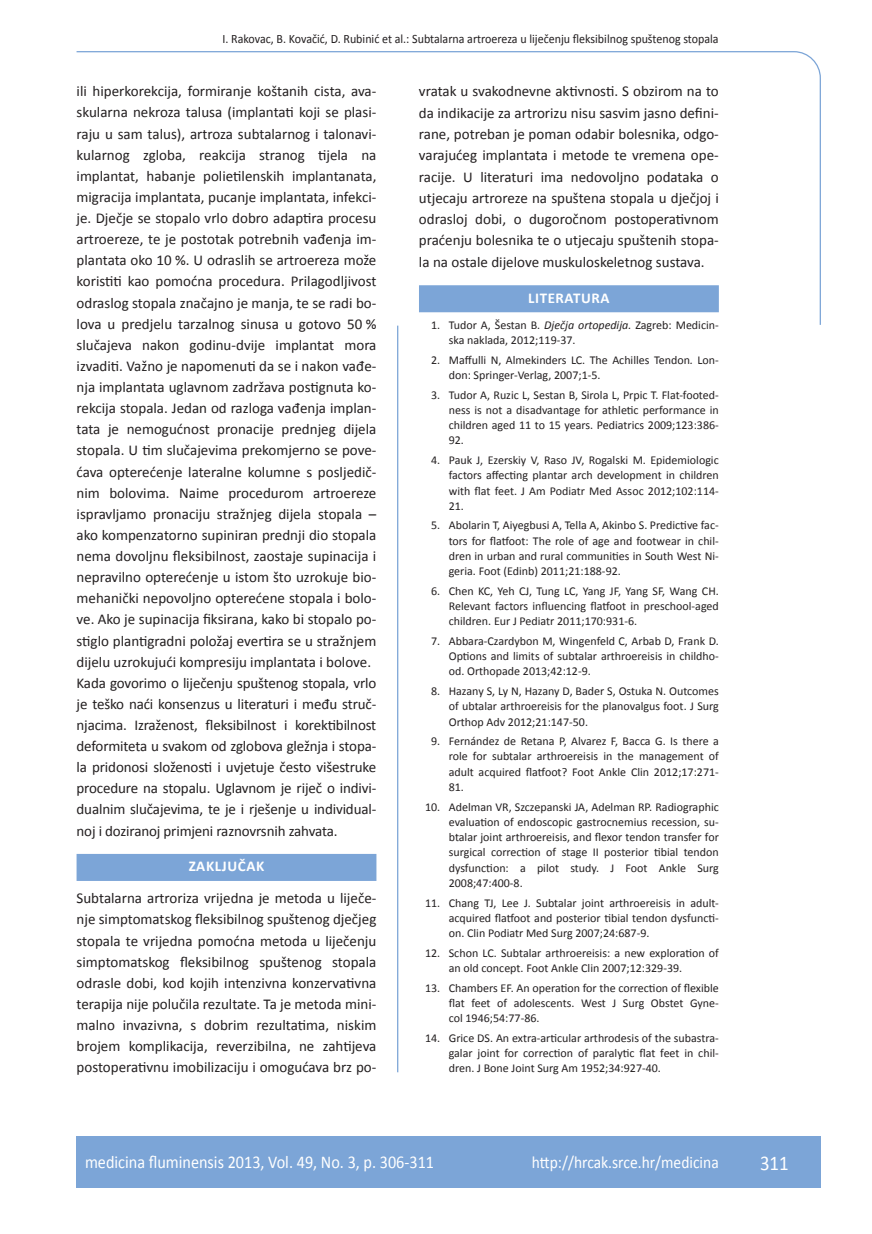
<style>
.page{position:relative;width:872px;height:1234px;background:#fff}
.page>*{position:absolute;margin:0;border:0;box-sizing:border-box;transform-origin:0 0}
.t1{font:21px "Calibri";color:#fff;scale:.9 1}
.t2{font:18px "Calibri";color:#fff;scale:.9 1}
.t3{font:17.25px "Calibri";color:#fff;scale:.9 1}
.t4{font:15px/21.1px "Calibri";color:#231f20;text-align:justify}
.t5{font:700 15px "Calibri";letter-spacing:.04em;color:#fff}
.t6{font:12.75px "Calibri";color:#231f20;scale:.94 1}
.t7{font:12px/15.3px "Calibri";color:#231f20;text-align:justify}
.s1{font-style:italic}
</style>
<div class="page">
<svg style="left:76px;top:51px;width:745px;height:275px"></svg>
<hr style="left:397px;top:325px;width:1px;height:746px;background:#7ca5d7">
<div style="left:77px;top:1135px;width:744px;height:51px;background:#7ca5d7"></div>
<div style="left:77px;top:853px;width:299px;height:27px;background:#7ca5d7"></div>
<div style="left:419px;top:285px;width:300px;height:27px;background:#7ca5d7"></div>
<p class="t6" style="left:222px;top:30px;width:529px">I. Rakovac, B. Kovačić, D. Rubinić et al.: Subtalarna artroereza u liječenju fleksibilnog spuštenog stopala</p>
<p class="t4" style="left:77px;top:80px;width:301px;text-align:left">ili hiperkorekcija, formiranje koštanih cista, ava&shy;skularna nekroza talusa (implantati koji se plasi&shy;raju u sam talus), artroza subtalarnog i talonavi&shy;kularnog zgloba, reakcija stranog tijela na implantat, habanje polietilenskih implantanata, migracija implantata, pucanje implantata, infekci&shy;je. Dječje se stopalo vrlo dobro adaptira procesu artroereze, te je postotak potrebnih vađenja im&shy;plantata oko 10 %. U odraslih se artroereza može koristiti kao pomoćna procedura. Prilagodljivost odraslog stopala značajno je manja, te se radi bo&shy;lova u predjelu tarzalnog sinusa u gotovo 50 % slučajeva nakon godinu-dvije implantat mora izvaditi. Važno je napomenuti da se i nakon vađe&shy;nja implantata uglavnom zadržava postignuta ko&shy;rekcija stopala. Jedan od razloga vađenja implan&shy;tata je nemogućnost pronacije prednjeg dijela stopala. U tim slučajevima prekomjerno se pove&shy;ćava opterećenje lateralne kolumne s posljedič&shy;nim bolovima. Naime procedurom artroereze ispravljamo pronaciju stražnjeg dijela stopala – ako kompenzatorno supiniran prednji dio stopala nema dovoljnu fleksibilnost, zaostaje supinacija i nepravilno opterećenje u istom što uzrokuje bio&shy;mehanički nepovoljno opterećene stopala i bolo&shy;ve. Ako je supinacija fiksirana, kako bi stopalo po&shy;stiglo plantigradni položaj evertira se u stražnjem dijelu uzrokujući kompresiju implantata i bolove.<br>Kada govorimo o liječenju spuštenog stopala, vrlo je teško naći konsenzus u literaturi i među struč&shy;njacima. Izraženost, fleksibilnost i korektibilnost deformiteta u svakom od zglobova gležnja i stopa&shy;la pridonosi složenosti i uvjetuje često višestruke procedure na stopalu. Uglavnom je riječ o indivi&shy;dualnim slučajevima, te je i rješenje u individual&shy;noj i doziranoj primjeni raznovrsnih zahvata.</p>
<p class="t5" style="left:189px;top:856px;width:77px">ZAKLJUČAK</p>
<p class="t4" style="left:77px;top:886px;width:301px">Subtalarna artroriza vrijedna je metoda u liječe&shy;nje simptomatskog fleksibilnog spuštenog dječjeg stopala te vrijedna pomoćna metoda u liječenju simptomatskog fleksibilnog spuštenog stopala odrasle dobi, kod kojih intenzivna konzervativna terapija nije polučila rezultate. Ta je metoda mini&shy;malno invazivna, s dobrim rezultatima, niskim brojem komplikacija, reverzibilna, ne zahtijeva postoperativnu imobilizaciju i omogućava brz po-</p>
<p class="t4" style="left:419px;top:80px;width:301px">vratak u svakodnevne aktivnosti. S obzirom na to da indikacije za artrorizu nisu sasvim jasno defini&shy;rane, potreban je poman odabir bolesnika, odgo&shy;varajućeg implantata i metode te vremena ope&shy;racije. U literaturi ima nedovoljno podataka o utjecaju artroreze na spuštena stopala u dječjoj i odrasloj dobi, o dugoročnom postoperativnom praćenju bolesnika te o utjecaju spuštenih stopa&shy;la na ostale dijelove muskuloskeletnog sustava.</p>
<p class="t5" style="left:528px;top:288px;width:83px">LITERATURA</p>
<p class="t7" style="left:449px;top:316px;width:271px;text-indent:-18px">1. Tudor A, Šestan B. <span class="s1">Dječja ortopedija.</span> Zagreb: Medicin&shy;ska naklada, 2012;119-37.</p>
<p class="t7" style="left:449px;top:351px;width:271px;text-indent:-18px">2. Maffulli N, Almekinders LC. The Achilles Tendon<span class="s1">.</span> Lon&shy;don: Springer-Verlag, 2007;1-5.</p>
<p class="t7" style="left:449px;top:386px;width:272px;text-indent:-18px">3. Tudor A, Ruzic L, Sestan B, Sirola L, Prpic T. Flat-footed&shy;ness is not a disadvantage for athletic performance in children aged 11 to 15 years. Pediatrics 2009;123:386- 92.</p>
<p class="t7" style="left:449px;top:451px;width:272px;text-indent:-18px">4. Pauk J, Ezerskiy V, Raso JV, Rogalski M. Epidemiologic factors affecting plantar arch development in children with flat feet. J Am Podiatr Med Assoc 2012;102:114- 21.</p>
<p class="t7" style="left:449px;top:517px;width:271px;text-indent:-18px">5. Abolarin T, Aiyegbusi A, Tella A, Akinbo S. Predictive fac&shy;tors for flatfoot: The role of age and footwear in chil&shy;dren in urban and rural communities in South West Ni&shy;geria. Foot (Edinb) 2011;21:188-92.</p>
<p class="t7" style="left:449px;top:582px;width:272px;text-indent:-18px">6. Chen KC, Yeh CJ, Tung LC, Yang JF, Yang SF, Wang CH.<br>Relevant factors influencing flatfoot in preschool-aged children. Eur J Pediatr 2011;170:931-6.</p>
<p class="t7" style="left:449px;top:632px;width:271px;text-indent:-18px">7. Abbara-Czardybon M, Wingenfeld C, Arbab D, Frank D.<br>Options and limits of subtalar arthroereisis in childho&shy;od. Orthopade 2013;42:12-9.</p>
<p class="t7" style="left:449px;top:682px;width:271px;text-indent:-18px">8. Hazany S, Ly N, Hazany D, Bader S, Ostuka N. Outcomes of ubtalar arthroereisis for the planovalgus foot. J Surg Orthop Adv 2012;21:147-50.</p>
<p class="t7" style="left:449px;top:732px;width:272px;text-indent:-18px">9. Fernández de Retana P, Alvarez F, Bacca G. Is there a role for subtalar arthroereisis in the management of adult acquired flatfoot? Foot Ankle Clin 2012;17:271- 81.</p>
<p class="t7" style="left:449px;top:798px;width:272px;text-indent:-24px">10. Adelman VR, Szczepanski JA, Adelman RP. Radiographic evaluation of endoscopic gastrocnemius recession, su&shy;btalar joint arthroereisis, and flexor tendon transfer for surgical correction of stage II posterior tibial tendon dysfunction: a pilot study. J Foot Ankle Surg 2008;47:400-8.</p>
<p class="t7" style="left:449px;top:894px;width:271px;text-indent:-24px">11. Chang TJ, Lee J. Subtalar joint arthroereisis in adult&shy;acquired flatfoot and posterior tibial tendon dysfuncti&shy;on. Clin Podiatr Med Surg 2007;24:687-9.</p>
<p class="t7" style="left:449px;top:944px;width:271px;text-indent:-24px">12. Schon LC. Subtalar arthroereisis: a new exploration of an old concept. Foot Ankle Clin 2007;12:329-39.</p>
<p class="t7" style="left:449px;top:979px;width:272px;text-indent:-24px">13. Chambers EF. An operation for the correction of flexible flat feet of adolescents. West J Surg Obstet Gyne&shy;col 1946;54:77-86.</p>
<p class="t7" style="left:449px;top:1029px;width:271px;text-indent:-24px">14. Grice DS. An extra-articular arthrodesis of the subastra&shy;galar joint for correction of paralytic flat feet in chil&shy;dren. J Bone Joint Surg Am 1952;34:927-40.</p>
<p class="t2" style="left:85px;top:1150px;width:389px">medicina fluminensis 2013, Vol. 49, No. 3, p. 306-311</p>
<p class="t3" style="left:532px;top:1151px;width:209px">http://hrcak.srce.hr/medicina</p>
<h1 class="t1" style="left:760px;top:1149px;width:33px">311</h1>
</div>
